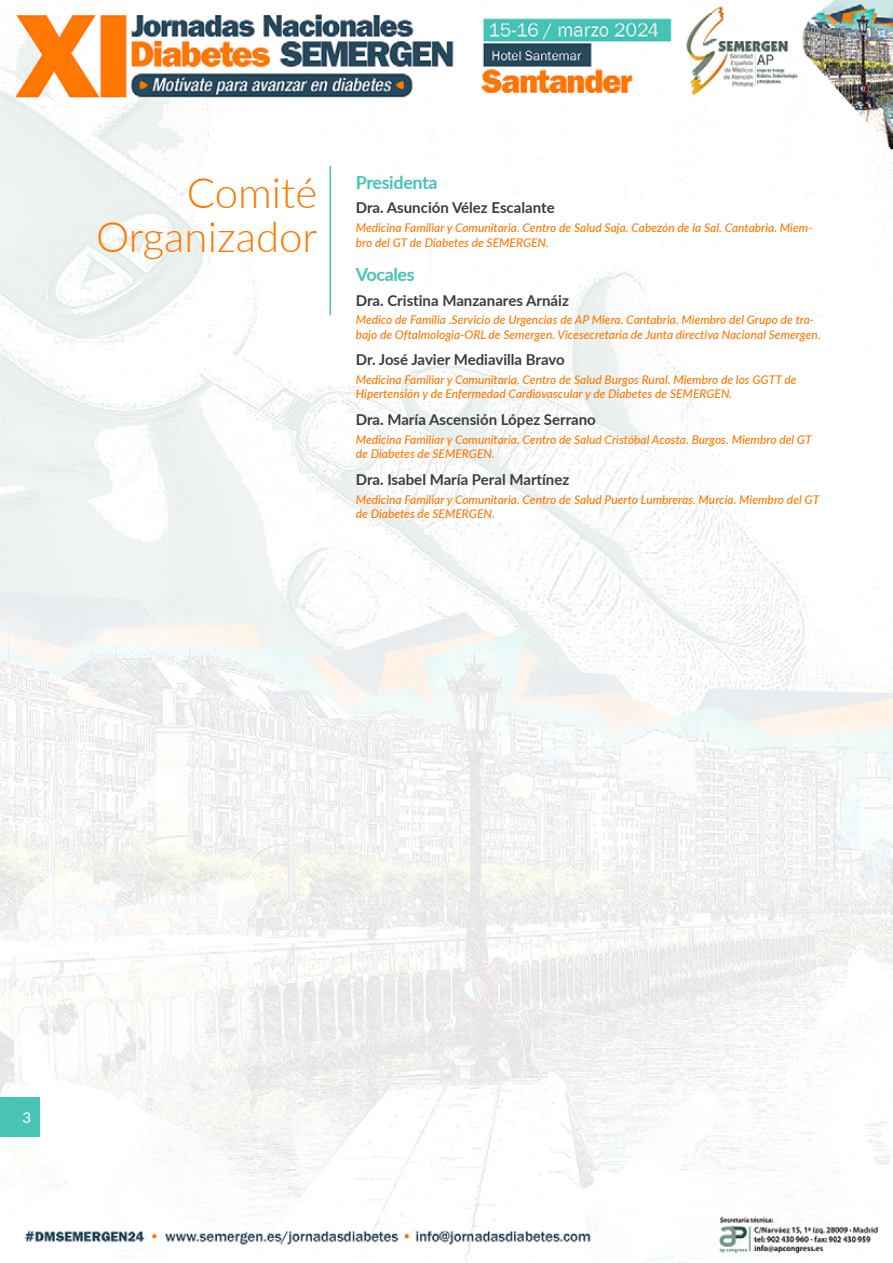
<style>
.page{position:relative;width:893px;height:1263px;background:#fff}
.page>*{position:absolute;margin:0;border:0;box-sizing:border-box;transform-origin:0 0}
.t1{font:300 42px/43.5px "Lato";color:#ff7802;text-align:right}
.t2{font:700 18px "Lato";letter-spacing:-.02em;color:#47c4b4}
.t3{font:700 15px "Lato";color:#3c3c3b}
.t4{font:15px "Lato";color:#fff}
.t5{font:italic 500 12px/14.4px "Lato";color:#ff7802}
</style>
<div class="page">
<img style="left:0;top:0;width:893px;height:1263px">
<div style="left:0;top:1097px;width:40px;height:39px;background:#47c4b4"></div>
<hr style="left:329px;top:166px;width:2px;height:149px;background:#47c4b4">
<h1 class="t1" style="left:96px;top:170px;width:223px">Comité<br>Organizador</h1>
<h2 class="t2" style="left:356px;top:169px;width:83px">Presidenta</h2>
<p class="t3" style="left:356px;top:197px;width:200px">Dra. Asunción Vélez Escalante</p>
<p class="t5" style="left:356px;top:220px;width:458px">Medicina Familiar y Comunitaria. Centro de Salud Saja. Cabezón de la Sal. Cantabria. Miem&shy;bro del GT de Diabetes de SEMERGEN.</p>
<h2 class="t2" style="left:356px;top:261px;width:61px">Vocales</h2>
<p class="t3" style="left:356px;top:289px;width:215px">Dra. Cristina Manzanares Arnáiz</p>
<p class="t5" style="left:356px;top:312px;width:466px">Medico de Familia .Servicio de Urgencias de AP Miera. Cantabria. Miembro del Grupo de tra&shy;bajo de Oftalmologia-ORL de Semergen. Vicesecretaria de Junta directiva Nacional Semergen.</p>
<p class="t3" style="left:356px;top:349px;width:211px">Dr. José Javier Mediavilla Bravo</p>
<p class="t5" style="left:356px;top:372px;width:442px">Medicina Familiar y Comunitaria. Centro de Salud Burgos Rural. Miembro de los GGTT de<br>Hipertensión y de Enfermedad Cardiovascular y de Diabetes de SEMERGEN.</p>
<p class="t3" style="left:356px;top:409px;width:242px">Dra. María Ascensión López Serrano</p>
<p class="t5" style="left:356px;top:432px;width:457px">Medicina Familiar y Comunitaria. Centro de Salud Cristóbal Acosta. Burgos. Miembro del GT de Diabetes de SEMERGEN.</p>
<p class="t3" style="left:356px;top:468px;width:215px">Dra. Isabel María Peral Martínez</p>
<p class="t5" style="left:356px;top:491px;width:465px">Medicina Familiar y Comunitaria. Centro de Salud Puerto Lumbreras. Murcia. Miembro del GT de Diabetes de SEMERGEN.</p>
<p class="t4" style="left:22px;top:1107px;width:10px">3</p>
</div>
